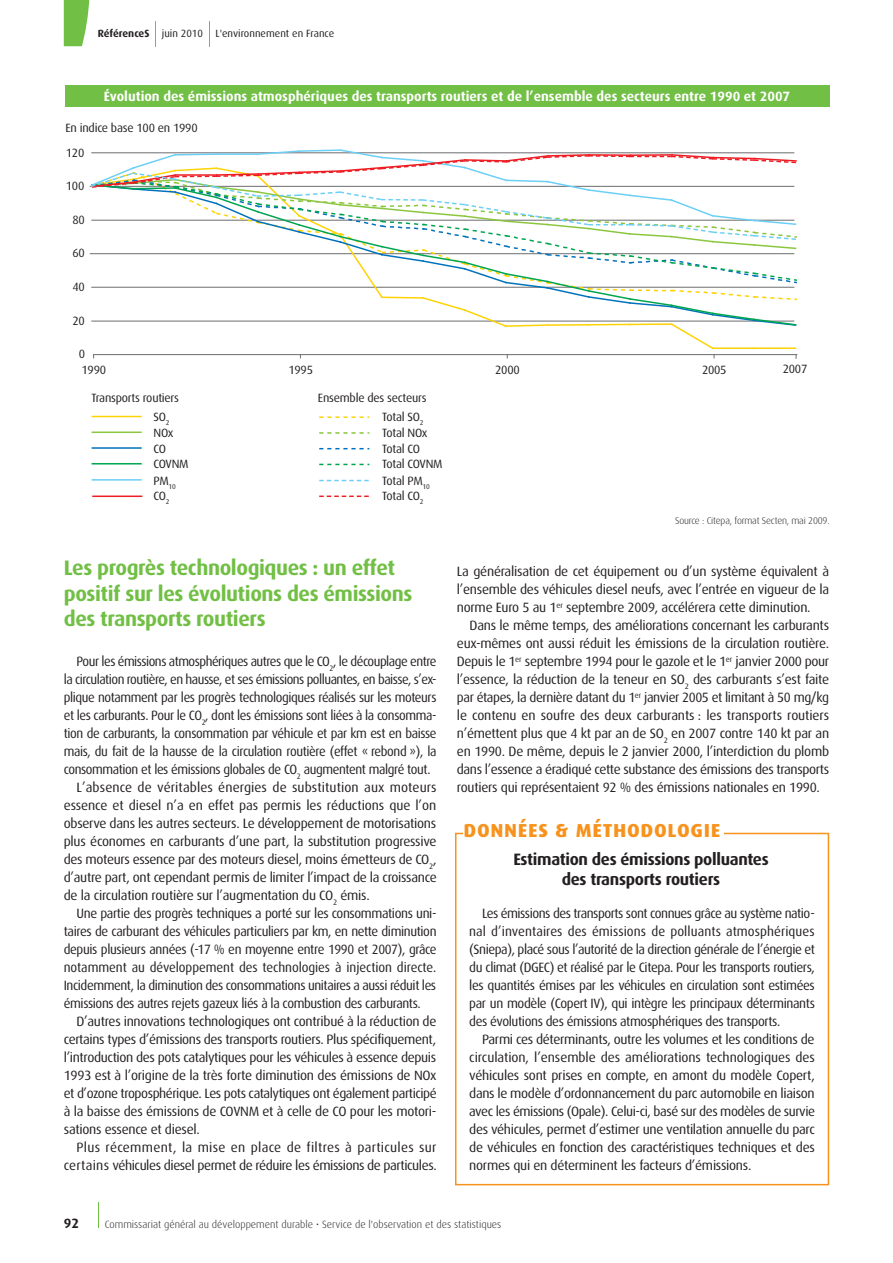
<style>
.page{position:relative;width:893px;height:1263px;background:#fff}
.page>*{position:absolute;margin:0;border:0;box-sizing:border-box;transform-origin:0 0}
.t1{font:700 24px "Dax OT";color:#f7931d}
.t2{font:700 21px/25.2px "Dax OT";letter-spacing:-.02em;color:#71bf44}
.t3{font:700 16.5px/19.8px "Dax OT";letter-spacing:-.02em;color:#231f20;text-align:center}
.t4{font:13.5px/18px "Dax OT";letter-spacing:-.03em;color:#231f20;text-align:justify}
.t5{font:13.5px "Dax OT";letter-spacing:-.03em;color:#231f20;scale:.95 1}
.t6{font:13.5px "Dax OT";letter-spacing:-.03em;color:#231f20;scale:.96 1}
.t7{font:700 13.5px "Dax OT";color:#fff}
.t8{font:13.5px "Dax OT";letter-spacing:-.005em;color:#231f20;scale:.96 1}
.t9{font:13.5px "Dax OT";letter-spacing:-.005em;color:#231f20}
.t10{font:13.5px "Dax OT";letter-spacing:.005em;color:#231f20}
.t11{font:13.5px "Dax OT";letter-spacing:.02em;color:#231f20}
.t12{font:700 13.5px "Dax OT";color:#231f20}
.t13{font:12px "Dax OT";letter-spacing:-.02em;color:#231f20}
.t14{font:300 10.5px "Dax";color:#231f20}
.t15{font:10.5px "Dax OT";color:#231f20}
.t16{font:300 9.75px "Dax";letter-spacing:-.02em;color:#231f20}
.s1{font-weight:700}
</style>
<div class="page">
<svg style="left:64px;top:0;width:26px;height:46px"></svg>
<svg style="left:98px;top:1202px;width:1px;height:26px"></svg>
<div style="left:65px;top:85px;width:764px;height:21px;background:#71bf44"></div>
<hr style="left:92px;top:416px;width:49px;height:1px;background:#fed304">
<svg style="left:320px;top:416px;width:49px;height:2px"></svg>
<hr style="left:92px;top:431px;width:49px;height:2px;background:#8bc63e">
<svg style="left:320px;top:432px;width:49px;height:2px"></svg>
<hr style="left:92px;top:447px;width:49px;height:2px;background:#0072bc">
<svg style="left:320px;top:448px;width:49px;height:1px"></svg>
<hr style="left:92px;top:463px;width:49px;height:1px;background:#00a54f">
<svg style="left:320px;top:464px;width:49px;height:1px"></svg>
<hr style="left:92px;top:479px;width:49px;height:2px;background:#6bcff6">
<svg style="left:320px;top:480px;width:49px;height:1px"></svg>
<hr style="left:93px;top:495px;width:49px;height:2px;background:#ee1d23">
<svg style="left:320px;top:495px;width:49px;height:2px"></svg>
<svg style="left:90px;top:149px;width:708px;height:209px"></svg>
<div style="left:455px;top:833px;width:374px;height:352px;border:2px solid #f7931d"></div>
<div style="left:463px;top:819px;width:261px;height:19px;background:#fff"></div>
<svg style="left:155px;top:21px;width:1px;height:25px"></svg>
<svg style="left:209px;top:21px;width:1px;height:25px"></svg>
<p class="t15" style="left:98px;top:28px;width:238px"><span class="s1">Références</span> juin 2010 L'environnement en France</p>
<p class="t7" style="left:104px;top:89px;width:688px">Évolution des émissions atmosphériques des transports routiers et de l’ensemble des secteurs entre 1990 et 2007</p>
<p class="t13" style="left:66px;top:121px;width:134px">En indice base 100 en 1990</p>
<p class="t13" style="left:66px;top:146px;width:20px">120</p>
<p class="t13" style="left:66px;top:179px;width:20px">100</p>
<p class="t13" style="left:73px;top:213px;width:14px">80</p>
<p class="t13" style="left:73px;top:247px;width:14px">60</p>
<p class="t13" style="left:73px;top:280px;width:14px">40</p>
<p class="t13" style="left:73px;top:314px;width:14px">20</p>
<p class="t13" style="left:79px;top:347px;width:8px">0</p>
<p class="t13" style="left:82px;top:363px;width:26px">1990</p>
<p class="t13" style="left:288px;top:363px;width:26px">1995</p>
<p class="t13" style="left:495px;top:363px;width:26px">2000</p>
<p class="t13" style="left:702px;top:363px;width:26px">2005</p>
<p class="t13" style="left:91px;top:391px;width:89px">Transports routiers</p>
<p class="t13" style="left:318px;top:391px;width:110px">Ensemble des secteurs</p>
<p class="t13" style="left:154px;top:410px;width:18px">SO<sub>2</sub></p>
<p class="t13" style="left:382px;top:410px;width:43px">Total SO<sub>2</sub></p>
<p class="t13" style="left:154px;top:426px;width:22px">NOx</p>
<p class="t13" style="left:382px;top:426px;width:47px">Total NOx</p>
<p class="t13" style="left:154px;top:442px;width:14px">CO</p>
<p class="t13" style="left:382px;top:442px;width:39px">Total CO</p>
<p class="t13" style="left:154px;top:458px;width:37px">COVNM</p>
<p class="t13" style="left:382px;top:458px;width:62px">Total COVNM</p>
<p class="t13" style="left:154px;top:474px;width:24px">PM<sub>10</sub></p>
<p class="t13" style="left:382px;top:474px;width:49px">Total PM<sub>10</sub></p>
<p class="t13" style="left:154px;top:489px;width:17px">CO<sub>2</sub></p>
<p class="t13" style="left:382px;top:489px;width:43px">Total CO<sub>2</sub></p>
<p class="t13" style="left:783px;top:363px;width:26px">2007</p>
<h2 class="t2" style="left:64px;top:556px;width:350px">Les progrès technologiques : un effet positif sur les évolutions des émissions des transports routiers</h2>
<p class="t5" style="left:77px;top:654px;width:380px">Pour les émissions atmosphériques autres que le CO<sub>2</sub>, le découplage entre</p>
<p class="t5" style="left:64px;top:672px;width:394px">la circulation routière, en hausse, et ses émissions polluantes, en baisse, s’ex-</p>
<p class="t5" style="left:64px;top:690px;width:394px">plique notamment par les progrès technologiques réalisés sur les moteurs</p>
<p class="t5" style="left:64px;top:708px;width:394px">et les carburants. Pour le CO<sub>2</sub>, dont les émissions sont liées à la consomma-</p>
<p class="t5" style="left:64px;top:726px;width:394px">tion de carburants, la consommation par véhicule et par km est en baisse</p>
<p class="t5" style="left:64px;top:744px;width:394px">mais, du fait de la hausse de la circulation routière (effet « rebond »), la</p>
<p class="t5" style="left:64px;top:762px;width:388px">consommation et les émissions globales de CO<sub>2</sub> augmentent malgré tout.</p>
<p class="t10" style="left:77px;top:780px;width:362px">L’absence de véritables énergies de substitution aux moteurs</p>
<p class="t9" style="left:64px;top:798px;width:374px">essence et diesel n’a en effet pas permis les réductions que l’on</p>
<p class="t4" style="left:64px;top:814px;width:374px">observe dans les autres secteurs. Le développement de motorisations</p>
<p class="t4" style="left:64px;top:832px;width:374px">plus économes en carburants d’une part, la substitution progressive</p>
<p class="t4" style="left:64px;top:850px;width:374px">des moteurs essence par des moteurs diesel, moins émetteurs de CO<sub>2</sub>,</p>
<p class="t4" style="left:64px;top:868px;width:375px">d’autre part, ont cependant permis de limiter l’impact de la croissance</p>
<p class="t4" style="left:64px;top:886px;width:307px">de la circulation routière sur l’augmentation du CO<sub>2</sub> émis.</p>
<p class="t4" style="left:77px;top:904px;width:362px">Une partie des progrès techniques a porté sur les consommations uni-</p>
<p class="t4" style="left:64px;top:922px;width:374px">taires de carburant des véhicules particuliers par km, en nette diminution</p>
<p class="t6" style="left:64px;top:942px;width:390px">depuis plusieurs années (-17 % en moyenne entre 1990 et 2007), grâce</p>
<p class="t8" style="left:64px;top:960px;width:390px">notamment au développement des technologies à injection directe.</p>
<p class="t6" style="left:64px;top:978px;width:389px">Incidemment, la diminution des consommations unitaires a aussi réduit les</p>
<p class="t6" style="left:64px;top:996px;width:373px">émissions des autres rejets gazeux liés à la combustion des carburants.</p>
<p class="t4" style="left:77px;top:1012px;width:361px">D’autres innovations technologiques ont contribué à la réduction de</p>
<p class="t4" style="left:64px;top:1030px;width:374px">certains types d’émissions des transports routiers. Plus spécifiquement,</p>
<p class="t4" style="left:64px;top:1048px;width:374px">l’introduction des pots catalytiques pour les véhicules à essence depuis</p>
<p class="t4" style="left:64px;top:1066px;width:374px">1993 est à l’origine de la très forte diminution des émissions de NOx</p>
<p class="t4" style="left:64px;top:1084px;width:375px">et d’ozone troposphérique. Les pots catalytiques ont également participé</p>
<p class="t4" style="left:64px;top:1102px;width:374px">à la baisse des émissions de COVNM et à celle de CO pour les motori-</p>
<p class="t4" style="left:64px;top:1120px;width:138px">sations essence et diesel.</p>
<p class="t11" style="left:77px;top:1140px;width:362px">Plus récemment, la mise en place de filtres à particules sur</p>
<p class="t4" style="left:64px;top:1156px;width:374px">certains véhicules diesel permet de réduire les émissions de particules.</p>
<p class="t16" style="left:675px;top:515px;width:156px">Source : Citepa, format Secten, mai 2009.</p>
<p class="t4" style="left:457px;top:562px;width:374px">La généralisation de cet équipement ou d’un système équivalent à l’ensemble des véhicules diesel neufs, avec l’entrée en vigueur de la norme Euro 5 au 1<sup>er</sup> septembre 2009, accélérera cette diminution.</p>
<p class="t4" style="left:457px;top:616px;width:374px;text-indent:13px">Dans le même temps, des améliorations concernant les carburants eux-mêmes ont aussi réduit les émissions de la circulation routière.<br>Depuis le 1<sup>er</sup> septembre 1994 pour le gazole et le 1<sup>er</sup> janvier 2000 pour l’essence, la réduction de la teneur en SO<sub>2</sub> des carburants s’est faite par étapes, la dernière datant du 1<sup>er</sup> janvier 2005 et limitant à 50 mg/kg le contenu en soufre des deux carburants : les transports routiers n’émettent plus que 4 kt par an de SO<sub>2</sub> en 2007 contre 140 kt par an en 1990. De même, depuis le 2 janvier 2000, l’interdiction du plomb dans l’essence a éradiqué cette substance des émissions des transports routiers qui représentaient 92 % des émissions nationales en 1990.</p>
<h1 class="t1" style="left:463px;top:815px;width:259px">données &amp; méthodologie</h1>
<p class="t3" style="left:513px;top:850px;width:257px">Estimation des émissions polluantes des transports routiers</p>
<p class="t4" style="left:469px;top:904px;width:347px;text-indent:13px">Les émissions des transports sont connues grâce au système natio&shy;nal d’inventaires des émissions de polluants atmosphériques (Sniepa), placé sous l’autorité de la direction générale de l’énergie et du climat (DGEC) et réalisé par le Citepa. Pour les transports routiers, les quantités émises par les véhicules en circulation sont estimées par un modèle (Copert IV), qui intègre les principaux déterminants des évolutions des émissions atmosphériques des transports.</p>
<p class="t4" style="left:469px;top:1030px;width:347px;text-indent:13px">Parmi ces déterminants, outre les volumes et les conditions de circulation, l’ensemble des améliorations technologiques des véhicules sont prises en compte, en amont du modèle Copert, dans le modèle d’ordonnancement du parc automobile en liaison avec les émissions (Opale). Celui-ci, basé sur des modèles de survie des véhicules, permet d’estimer une ventilation annuelle du parc de véhicules en fonction des caractéristiques techniques et des normes qui en déterminent les facteurs d’émissions.</p>
<p class="t12" style="left:64px;top:1215px;width:17px">92</p>
<p class="t14" style="left:105px;top:1218px;width:398px">Commissariat général au développement durable • Service de l'observation et des statistiques</p>
</div>
